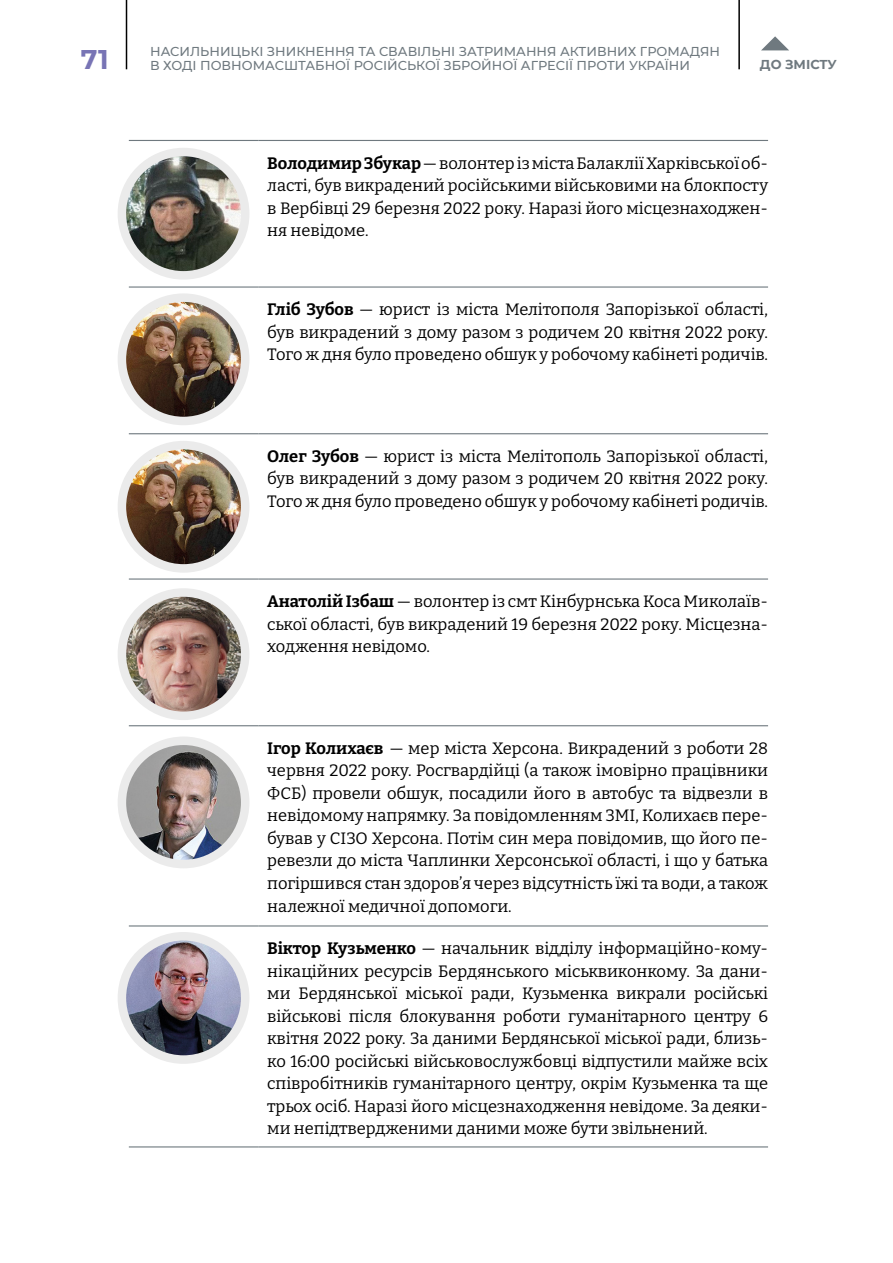
<style>
.page{position:relative;width:893px;height:1263px;background:#fff}
.page>*{position:absolute;margin:0;border:0;box-sizing:border-box;transform-origin:0 0}
.t1{font:700 27px "Montserrat";color:#7874b5}
.t2{font:16.5px/22.5px "Bitter";color:#000;text-align:justify}
.t3{font:500 12.9px "Montserrat";color:#6f797f}
.t4{font:700 12.9px "Montserrat";color:#6f797f}
.s1{font-weight:700}
</style>
<div class="page">
<hr style="left:126px;top:0;width:1px;height:69px;background:#000">
<hr style="left:738px;top:0;width:2px;height:69px;background:#000">
<svg style="left:761px;top:36px;width:28px;height:14px"></svg>
<hr style="left:129px;top:140px;width:130px;height:1px;background:#6f797f">
<hr style="left:259px;top:140px;width:509px;height:1px;background:#6f797f">
<hr style="left:129px;top:286px;width:130px;height:2px;background:#6f797f">
<hr style="left:259px;top:286px;width:509px;height:2px;background:#6f797f">
<hr style="left:129px;top:433px;width:130px;height:1px;background:#6f797f">
<hr style="left:259px;top:433px;width:509px;height:1px;background:#6f797f">
<hr style="left:129px;top:578px;width:130px;height:2px;background:#6f797f">
<hr style="left:259px;top:578px;width:509px;height:2px;background:#6f797f">
<hr style="left:129px;top:725px;width:130px;height:1px;background:#6f797f">
<hr style="left:259px;top:725px;width:509px;height:1px;background:#6f797f">
<hr style="left:129px;top:925px;width:130px;height:1px;background:#6f797f">
<hr style="left:259px;top:925px;width:509px;height:1px;background:#6f797f">
<hr style="left:129px;top:1146px;width:130px;height:1px;background:#6f797f">
<hr style="left:259px;top:1146px;width:509px;height:1px;background:#6f797f">
<div style="left:118px;top:148px;width:131px;height:132px;background:#ebebeb;border-radius:50%"></div>
<img style="left:126px;top:156px;width:115px;height:115px;border-radius:57px">
<div style="left:118px;top:293px;width:131px;height:132px;background:#ebebeb;border-radius:50%"></div>
<img style="left:126px;top:302px;width:115px;height:115px;border-radius:57px">
<div style="left:118px;top:441px;width:131px;height:132px;background:#ebebeb;border-radius:50%"></div>
<img style="left:126px;top:449px;width:115px;height:115px;border-radius:57px">
<div style="left:118px;top:588px;width:131px;height:132px;background:#ebebeb;border-radius:50%"></div>
<img style="left:126px;top:597px;width:115px;height:114px;border-radius:57px">
<div style="left:118px;top:736px;width:131px;height:132px;background:#ebebeb;border-radius:50%"></div>
<img style="left:126px;top:745px;width:115px;height:115px;border-radius:57px">
<div style="left:118px;top:932px;width:131px;height:132px;background:#ebebeb;border-radius:50%"></div>
<img style="left:126px;top:940px;width:115px;height:115px;border-radius:57px">
<p class="t3" style="left:150px;top:42px;width:571px">НАСИЛЬНИЦЬКІ ЗНИКНЕННЯ ТА СВАВІЛЬНІ ЗАТРИМАННЯ АКТИВНИХ ГРОМАДЯН</p>
<h1 class="t1" style="left:81px;top:40px;width:29px">71</h1>
<p class="t3" style="left:150px;top:57px;width:542px">В ХОДІ ПОВНОМАСШТАБНОЇ РОСІЙСЬКОЇ ЗБРОЙНОЇ АГРЕСІЇ ПРОТИ УКРАЇНИ</p>
<p class="t4" style="left:760px;top:55px;width:78px">ДО ЗМІСТУ</p>
<p class="t2" style="left:267px;top:151px;width:502px"><span class="s1">Володимир Збукар</span> —волонтер із міста Балаклії Харківської об&shy;ласті, був викрадений російськими військовими на блокпосту в Вербівці 29 березня 2022 року. Наразі його місцезнаходжен&shy;ня невідоме.</p>
<p class="t2" style="left:267px;top:298px;width:502px"><span class="s1">Гліб Зубов</span> — юрист із міста Мелітополя Запорізької області, був викрадений з дому разом з родичем 20 квітня 2022 року.<br>Того ж дня було проведено обшук у робочому кабінеті родичів.</p>
<p class="t2" style="left:267px;top:445px;width:502px"><span class="s1">Олег Зубов</span> — юрист із міста Мелітополь Запорізької області, був викрадений з дому разом з родичем 20 квітня 2022 року.<br>Того ж дня було проведено обшук у робочому кабінеті родичів.</p>
<p class="t2" style="left:267px;top:590px;width:502px"><span class="s1">Анатолій Ізбаш</span> — волонтер із смт Кінбурнська Коса Миколаїв&shy;ської області, був викрадений 19 березня 2022 року. Місцезна&shy;ходження невідомо.</p>
<p class="t2" style="left:267px;top:736px;width:502px"><span class="s1">Ігор Колихаєв</span> — мер міста Херсона. Викрадений з роботи 28 червня 2022 року. Росгвардійці (а також імовірно працівники ФСБ) провели обшук, посадили його в автобус та відвезли в невідомому напрямку. За повідомленням ЗМІ, Колихаєв пере&shy;бував у СІЗО Херсона. Потім син мера повідомив, що його пе&shy;ревезли до міста Чаплинки Херсонської області, і що у батька погіршився стан здоров’я через відсутність їжі та води, а також належної медичної допомоги.</p>
<p class="t2" style="left:267px;top:937px;width:502px"><span class="s1">Віктор Кузьменко</span> — начальник відділу інформаційно-кому&shy;нікаційних ресурсів Бердянського міськвиконкому. За дани&shy;ми Бердянської міської ради, Кузьменка викрали російські військові після блокування роботи гуманітарного центру 6 квітня 2022 року. За даними Бердянської міської ради, близь&shy;ко 16:00 російські військовослужбовці відпустили майже всіх співробітників гуманітарного центру, окрім Кузьменка та ще трьох осіб. Наразі його місцезнаходження невідоме. За деяки&shy;ми непідтвердженими даними може бути звільнений.</p>
</div>
